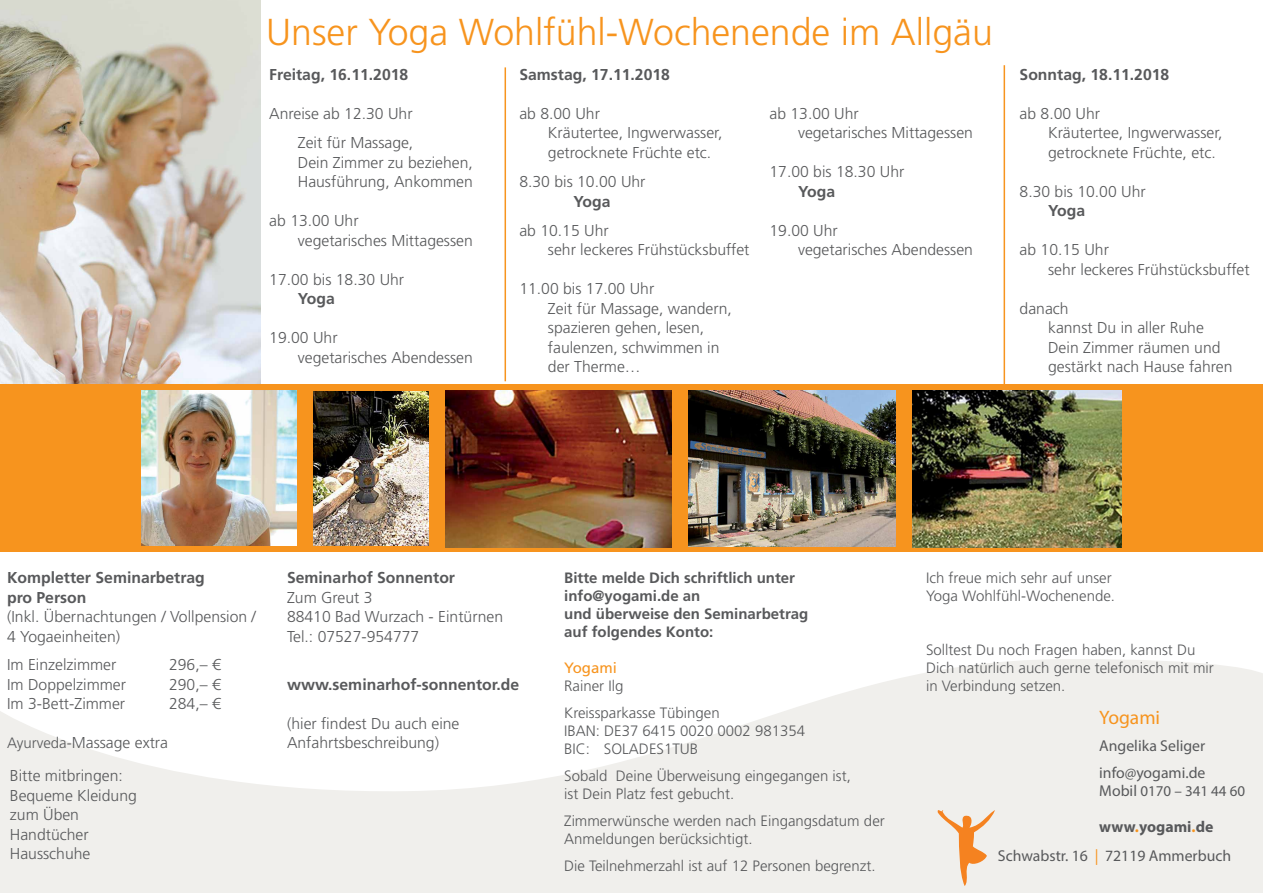
<style>
.page{position:relative;width:1263px;height:893px;background:#fff}
.page>*{position:absolute;margin:0;border:0;box-sizing:border-box;transform-origin:0 0}
.t1{font:300 37.5px "Frutiger LT";color:#f7941e}
.t2{font:19.5px "Myriad Pro";color:#f7941e}
.t3{font:300 15.75px/19.5px "Frutiger LT";color:#58595b}
.t4{font:700 15.75px/19.5px "Frutiger LT";color:#58595b}
.t5{font:15.75px/27px "Myriad Pro";color:#58595b}
.t6{font:300 15px/18px "Frutiger LT";color:#58595b}
.t7{font:700 15px/18px "Frutiger LT";color:#58595b}
.t8{font:15px "Myriad Pro";color:#58595b}
.t9{font:15px "Frutiger LT";color:#f7941e}
.s1{font-size:15px}
.s2{font-size:15.75px}
.s3{font-weight:700}
.s4{font-weight:700;color:#f7941e}
.s5{color:#f7941e}
</style>
<div class="page">
<svg style="left:0;top:659px;width:1263px;height:234px;fill:#f0efec"></svg>
<img style="left:0;top:0;width:260px;height:385px">
<div style="left:0;top:385px;width:1263px;height:167px;background:#f7941e"></div>
<svg style="left:937px;top:806px;width:58px;height:80px"></svg>
<hr style="left:504px;top:67px;width:2px;height:314px;background:#f7941e">
<hr style="left:1003px;top:65px;width:2px;height:322px;background:#f7941e">
<img style="left:313px;top:392px;width:115px;height:153px">
<img style="left:913px;top:391px;width:208px;height:157px">
<img style="left:688px;top:391px;width:208px;height:156px">
<img style="left:445px;top:391px;width:226px;height:156px">
<img style="left:142px;top:391px;width:154px;height:154px">
<h1 class="t1" style="left:266px;top:11px;width:728px">Unser Yoga Wohlfühl-Wochenende im Allgäu</h1>
<p class="t4" style="left:269px;top:65px;width:140px">Freitag, 16.11.2018</p>
<p class="t3" style="left:269px;top:99px;width:146px;line-height:29.2px;text-align:right">Anreise ab 12.30 Uhr<br>Zeit für Massage,</p>
<p class="t3" style="left:298px;top:153px;width:177px">Dein Zimmer zu beziehen,<br>Hausführung, Ankommen</p>
<p class="t3" style="left:298px;top:211px;width:176px;text-indent:-29px">ab 13.00 Uhr<br>vegetarisches Mittagessen</p>
<p class="t3" style="left:269px;top:270px;width:136px">17.00 bis 18.30 Uhr</p>
<p class="t4" style="left:298px;top:289px;width:39px">Yoga</p>
<p class="t3" style="left:298px;top:328px;width:177px;text-indent:-29px">19.00 Uhr<br>vegetarisches Abendessen</p>
<p class="t4" style="left:519px;top:65px;width:152px">Samstag, 17.11.2018</p>
<p class="t3" style="left:548px;top:104px;width:176px;text-indent:-29px">ab 8.00 Uhr<br>Kräutertee, Ingwerwasser, getrocknete Früchte etc.</p>
<p class="t3" style="left:519px;top:172px;width:128px">8.30 bis 10.00 Uhr</p>
<p class="t4" style="left:573px;top:191px;width:39px">Yoga</p>
<p class="t3" style="left:548px;top:221px;width:203px;text-indent:-29px">ab 10.15 Uhr<br>sehr leckeres Frühstücksbuffet</p>
<p class="t3" style="left:548px;top:279px;width:186px;text-indent:-29px">11.00 bis 17.00 Uhr<br>Zeit für Massage, wandern, spazieren gehen, lesen, faulenzen, schwimmen in der Therme…</p>
<p class="t3" style="left:798px;top:104px;width:176px;text-indent:-29px">ab 13.00 Uhr<br>vegetarisches Mittagessen</p>
<p class="t3" style="left:769px;top:162px;width:136px">17.00 bis 18.30 Uhr</p>
<p class="t4" style="left:798px;top:182px;width:39px">Yoga</p>
<p class="t3" style="left:798px;top:221px;width:177px;text-indent:-29px">19.00 Uhr<br>vegetarisches Abendessen</p>
<p class="t4" style="left:1019px;top:65px;width:151px">Sonntag, 18.11.2018</p>
<p class="t3" style="left:1048px;top:104px;width:176px;text-indent:-29px">ab 8.00 Uhr<br>Kräutertee, Ingwerwasser, getrocknete Früchte, etc.</p>
<p class="t3" style="left:1019px;top:182px;width:128px">8.30 bis 10.00 Uhr</p>
<p class="t4" style="left:1048px;top:201px;width:39px">Yoga</p>
<p class="t3" style="left:1048px;top:240px;width:203px;text-indent:-29px">ab 10.15 Uhr<br>sehr leckeres Frühstücksbuffet</p>
<p class="t3" style="left:1048px;top:299px;width:186px;text-indent:-29px">danach<br>kannst Du in aller Ruhe<br>Dein Zimmer räumen und gestärkt nach Hause fahren</p>
<p class="t4" style="left:7px;top:568px;width:199px">Kompletter Seminarbetrag pro Person</p>
<p class="t3" style="left:7px;top:607px;width:250px">(Inkl. Übernachtungen / Vollpension /<br>4 Yogaeinheiten)</p>
<p class="t3" style="left:7px;top:655px;width:111px">Im Einzelzimmer</p>
<p class="t3" style="left:169px;top:655px;width:53px">296,– €</p>
<p class="t3" style="left:7px;top:675px;width:120px">Im Doppelzimmer</p>
<p class="t3" style="left:169px;top:675px;width:53px">290,– €</p>
<p class="t3" style="left:7px;top:694px;width:120px">Im 3-Bett-Zimmer</p>
<p class="t3" style="left:169px;top:694px;width:53px">284,– €</p>
<p class="t3" style="left:7px;top:733px;width:162px"><span class="s1">Ayurveda-</span>Massage extra</p>
<p class="t3" style="left:10px;top:766px;width:128px">Bitte mitbringen:<br>Bequeme Kleidung zum Üben<br>Handtücher<br>Hausschuhe</p>
<p class="t4" style="left:287px;top:568px;width:170px">Seminarhof Sonnentor</p>
<p class="t3" style="left:287px;top:588px;width:218px">Zum Greut 3<br>88410 Bad Wurzach - Eintürnen<br>Tel.: 07527-954777</p>
<p class="t4" style="left:287px;top:675px;width:234px">www.seminarhof-sonnentor.de</p>
<p class="t3" style="left:287px;top:714px;width:174px">(hier findest Du auch eine<br>Anfahrtsbeschreibung)</p>
<p class="t7" style="left:564px;top:569px;width:246px">Bitte melde Dich schriftlich unter info@yogami.de an<br>und überweise den Seminarbetrag auf folgendes Konto:</p>
<p class="t9" style="left:564px;top:659px;width:54px">Yogami</p>
<p class="t6" style="left:564px;top:672px;width:157px;line-height:27px">Rainer Ilg<br>Kreissparkasse Tübingen</p>
<p class="t6" style="left:564px;top:722px;width:243px">IBAN: DE37 6415 0020 0002 981354<br>BIC: SOLADES1TUB</p>
<p class="t6" style="left:564px;top:767px;width:288px">Sobald Deine Überweisung eingegangen ist, ist Dein Platz fest gebucht.</p>
<p class="t6" style="left:564px;top:812px;width:322px">Zimmerwünsche werden nach Eingangsdatum der<br>Anmeldungen berücksichtigt.</p>
<p class="t6" style="left:564px;top:857px;width:313px">Die Teilnehmerzahl ist auf 12 Personen begrenzt.</p>
<p class="t6" style="left:926px;top:569px;width:190px">Ich freue mich sehr auf unser<br>Yoga Wohlfühl-Wochenende.</p>
<p class="t6" style="left:926px;top:641px;width:289px">Solltest Du noch Fragen haben, kannst Du<br>Dich natürlich auch gerne telefonisch mit mir in Verbindung setzen.</p>
<p class="t2" style="left:1099px;top:705px;width:62px">Yogami</p>
<p class="t5" style="left:1099px;top:732px;width:108px">Angelika Seliger info@yogami.de</p>
<p class="t8" style="left:1099px;top:781px;width:147px"><span class="s2">Mobil</span> 0170 – 341 44 60</p>
<p class="t5" style="left:998px;top:811px;width:235px;line-height:29.5px;text-indent:101px"><span class="s3">www</span><span class="s4">.</span><span class="s3">yogami</span><span class="s4">.</span><span class="s3">de<br></span>Schwabstr. 16 <span class="s5">|</span> 72119 Ammerbuch</p>
</div>
